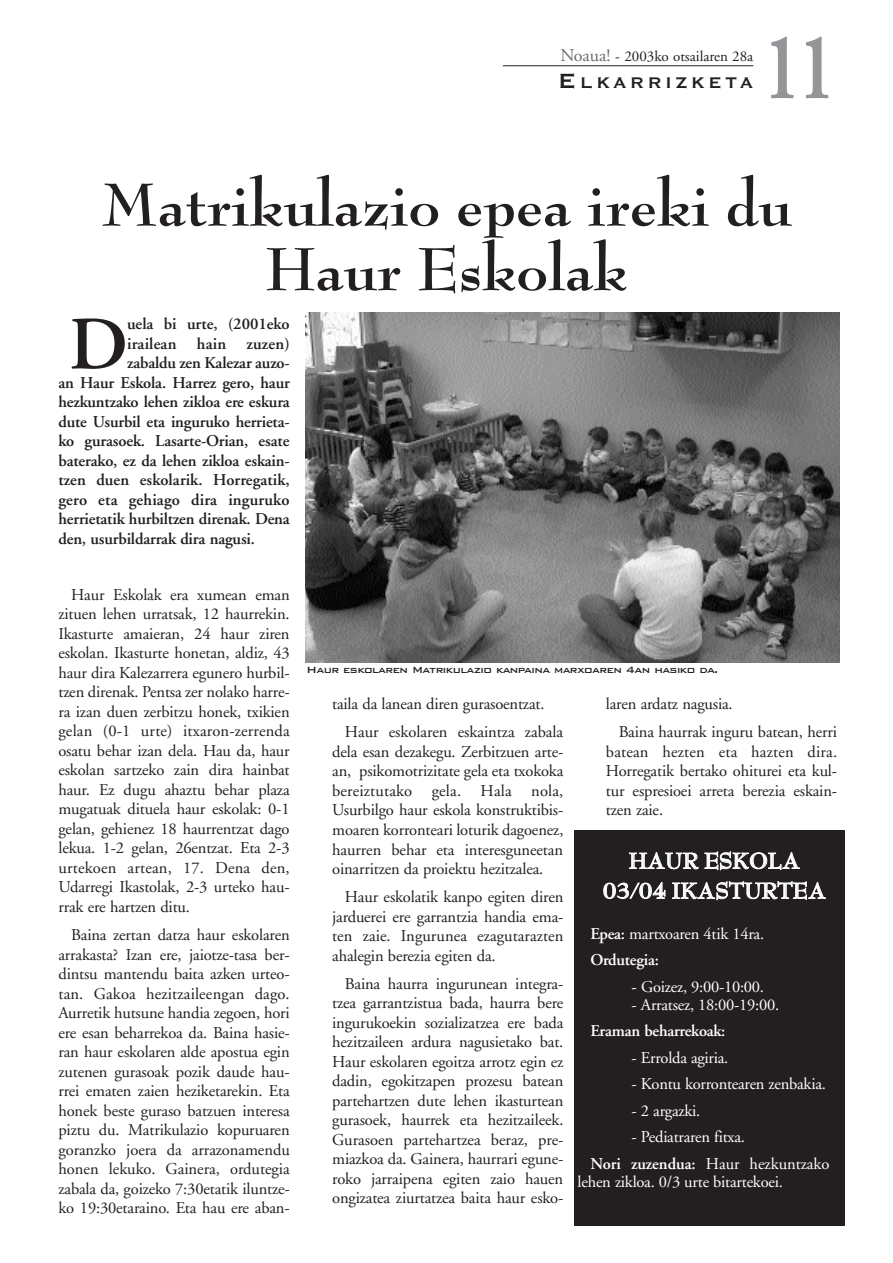
<style>
.page{position:relative;width:893px;height:1263px;background:#fff}
.page>*{position:absolute;margin:0;border:0;box-sizing:border-box;transform-origin:0 0}
.t1{font:700 95.55px "Adobe Garamond";color:#939598;scale:.7 1}
.t2{font:600 75.3px "Adobe Garamond";color:#231f20}
.t3{font:700 66px/64.5px "Bernhard Modern";color:#231f20;text-align:center}
.t4{font:700 24px/29.8px "Bernhard Modern";letter-spacing:-.005em;color:#fff;text-align:center}
.t5{font:700 20.25px "Copperplate Gothic BT";letter-spacing:.17em;color:#231f20}
.t6{font:16.5px/19.5px "Adobe Garamond";letter-spacing:-.01em;color:#231f20;text-align:justify}
.t7{font:600 16.5px "Adobe Garamond";letter-spacing:-.01em;color:#231f20}
.t8{font:16.5px/26.5px "Adobe Garamond";letter-spacing:-.015em;color:#fff}
.t9{font:600 16.5px "Adobe Garamond";letter-spacing:.01em;color:#231f20}
.t10{font:600 16.5px "Adobe Garamond";letter-spacing:-.015em;color:#fff}
.t11{font:15px "Adobe Garamond";color:#231f20}
.t12{font:500 12px "Bank Gothic BT";letter-spacing:-.045em;color:#231f20}
.s1{font-size:18px;color:#6c6d70}
.s2{font-size:27px}
.s3{font-weight:600}
</style>
<div class="page">
<hr style="left:503px;top:65px;width:250px;height:1px;background:#231f20">
<img style="left:306px;top:313px;width:533px;height:349px">
<div style="left:574px;top:830px;width:271px;height:396px;background:#231f20"></div>
<p class="t11" style="left:560px;top:50px;width:194px"><span class="s1">Noaua!</span> - 2003ko otsailaren 28a</p>
<p class="t5" style="left:558px;top:69px;width:197px"><span class="s2">E</span>LKARRIZKETA</p>
<h1 class="t1" style="left:765px;top:30px;width:101px">11</h1>
<h3 class="t3" style="left:102px;top:174px;width:691px">Matrikulazio epea ireki du<br>Haur Eskolak</h3>
<h2 class="t2" style="left:69px;top:315px;width:61px">D</h2>
<p class="t7" style="left:127px;top:318px;width:164px">uela bi urte, (2001eko</p>
<p class="t9" style="left:127px;top:337px;width:164px">irailean hain zuzen)</p>
<p class="t7" style="left:127px;top:357px;width:164px">zabaldu zen Kalezar auzo-</p>
<p class="t7" style="left:58px;top:376px;width:233px">an Haur Eskola. Harrez gero, haur</p>
<p class="t7" style="left:58px;top:396px;width:233px">hezkuntzako lehen zikloa ere eskura</p>
<p class="t7" style="left:58px;top:415px;width:233px">dute Usurbil eta inguruko herrieta-</p>
<p class="t7" style="left:58px;top:435px;width:232px">ko gurasoek. Lasarte-Orian, esate</p>
<p class="t7" style="left:58px;top:454px;width:233px">baterako, ez da lehen zikloa eskain-</p>
<p class="t7" style="left:58px;top:474px;width:233px">tzen duen eskolarik. Horregatik,</p>
<p class="t9" style="left:58px;top:493px;width:233px">gero eta gehiago dira inguruko</p>
<p class="t7" style="left:58px;top:513px;width:233px">herrietatik hurbiltzen direnak. Dena</p>
<p class="t7" style="left:58px;top:532px;width:198px">den, usurbildarrak dira nagusi.</p>
<p class="t6" style="left:58px;top:586px;width:233px;text-indent:13px">Haur Eskolak era xumean eman zituen lehen urratsak, 12 haurrekin.<br>Ikasturte amaieran, 24 haur ziren eskolan. Ikasturte honetan, aldiz, 43 haur dira Kalezarrera egunero hurbil&shy;tzen direnak. Pentsa zer nolako harre&shy;ra izan duen zerbitzu honek, txikien gelan (0-1 urte) itxaron-zerrenda osatu behar izan dela. Hau da, haur eskolan sartzeko zain dira hainbat haur. Ez dugu ahaztu behar plaza mugatuak dituela haur eskolak: 0-1 gelan, gehienez 18 haurrentzat dago lekua. 1-2 gelan, 26entzat. Eta 2-3 urtekoen artean, 17. Dena den, Udarregi Ikastolak, 2-3 urteko hau&shy;rrak ere hartzen ditu.</p>
<p class="t6" style="left:58px;top:926px;width:233px;text-indent:13px">Baina zertan datza haur eskolaren arrakasta? Izan ere, jaiotze-tasa ber&shy;dintsu mantendu baita azken urteo&shy;tan. Gakoa hezitzaileengan dago.<br>Aurretik hutsune handia zegoen, hori ere esan beharrekoa da. Baina hasie&shy;ran haur eskolaren alde apostua egin zutenen gurasoak pozik daude hau&shy;rrei ematen zaien heziketarekin. Eta honek beste guraso batzuen interesa piztu du. Matrikulazio kopuruaren goranzko joera da arrazonamendu honen lekuko. Gainera, ordutegia zabala da, goizeko 7:30etatik iluntze&shy;ko 19:30etaraino. Eta hau ere aban-</p>
<p class="t12" style="left:307px;top:662px;width:413px">Haur eskolaren Matrikulazio kanpaina marxoaren 4an hasiko da.</p>
<p class="t6" style="left:619px;top:692px;width:220px;line-height:28px;text-indent:-13px">laren ardatz nagusia.<br>Baina haurrak inguru batean, herri</p>
<p class="t6" style="left:606px;top:743px;width:233px">batean hezten eta hazten dira.<br>Horregatik bertako ohiturei eta kul&shy;tur espresioei arreta berezia eskain&shy;tzen zaie.</p>
<p class="t6" style="left:345px;top:692px;width:220px;line-height:28px;text-indent:-13px">taila da lanean diren gurasoentzat.<br>Haur eskolaren eskaintza zabala</p>
<p class="t6" style="left:332px;top:743px;width:233px">dela esan dezakegu. Zerbitzuen arte&shy;an, psikomotrizitate gela eta txokoka bereiztutako gela. Hala nola, Usurbilgo haur eskola konstruktibis&shy;moaren korronteari loturik dagoenez, haurren behar eta interesguneetan oinarritzen da proiektu hezitzalea.</p>
<p class="t6" style="left:332px;top:888px;width:233px;text-indent:13px">Haur eskolatik kanpo egiten diren jarduerei ere garrantzia handia ema&shy;ten zaie. Ingurunea ezagutarazten ahalegin berezia egiten da.</p>
<p class="t6" style="left:332px;top:975px;width:233px;text-indent:13px">Baina haurra ingurunean integra&shy;tzea garrantzistua bada, haurra bere ingurukoekin sozializatzea ere bada hezitzaileen ardura nagusietako bat.<br>Haur eskolaren egoitza arrotz egin ez dadin, egokitzapen prozesu batean partehartzen dute lehen ikasturtean gurasoek, haurrek eta hezitzaileek.<br>Gurasoen partehartzea beraz, pre&shy;miazkoa da. Gainera, haurrari egune&shy;roko jarraipena egiten zaio hauen ongizatea ziurtatzea baita haur esko-</p>
<h3 class="t4" style="left:603px;top:846px;width:225px">HAUR ESKOLA<br>03/04 IKASTURTEA</h3>
<p class="t8" style="left:590px;top:922px;width:175px"><span class="s3">Epea:</span> martxoaren 4tik 14ra.<br><span class="s3">Ordutegia:</span></p>
<p class="t8" style="left:632px;top:975px;width:134px"><span class="s3">-</span> Goizez, 9:00-10:00.</p>
<p class="t8" style="left:632px;top:993px;width:149px">- Arratsez, 18:00-19:00.</p>
<p class="t10" style="left:590px;top:1024px;width:137px">Eraman beharrekoak:</p>
<p class="t8" style="left:632px;top:1046px;width:98px">- Errolda agiria.</p>
<p class="t8" style="left:632px;top:1072px;width:196px">- Kontu korrontearen zenbakia.</p>
<p class="t8" style="left:632px;top:1099px;width:70px">- 2 argazki.</p>
<p class="t8" style="left:590px;top:1125px;width:240px;text-indent:41px">- Pediatraren fitxa.<br><span class="s3">Nori zuzendua:</span> Haur hezkuntzako</p>
<p class="t8" style="left:578px;top:1170px;width:207px">lehen zikloa. 0/3 urte bitartekoei.</p>
</div>
